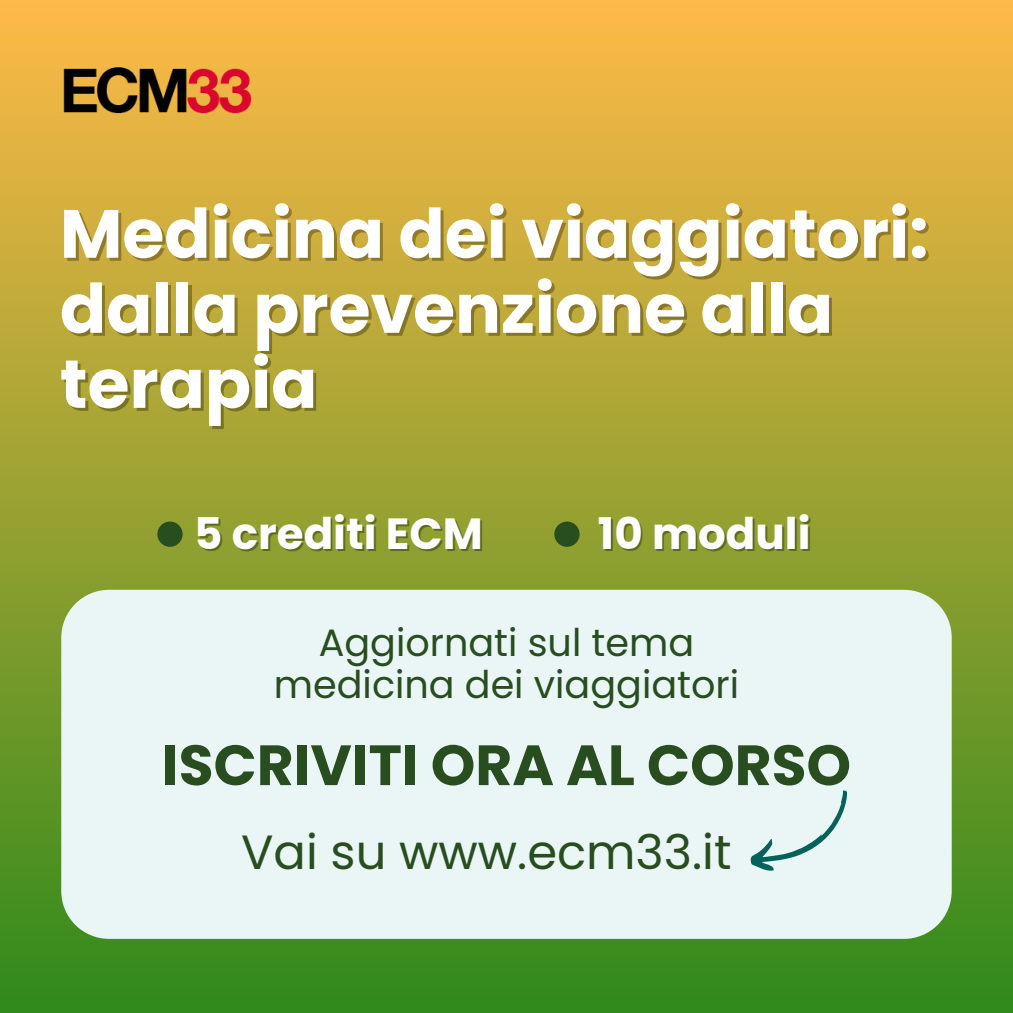
<style>
.page{position:relative;width:1013px;height:1013px;background:#fff}
.page>*{position:absolute;margin:0;border:0;box-sizing:border-box;transform-origin:0 0}
.t1{font:700 68px "Poppins";color:#fff}
.t2{font:700 56.62px "Poppins";color:#284d1e}
.t3{font:48px "Poppins";color:#284d1e}
.t4{font:700 43.62px "Poppins";color:#fff}
.t5{font:38.12px/42.2px "Poppins";color:#284d1e;text-align:center}
</style>
<div class="page">
<div style="left:0;top:0;width:1012px;height:1012px;background:linear-gradient(to bottom,#ffba48,#318a1c)"></div>
<img style="left:60px;top:61px;width:191px;height:81px">
<div style="left:61px;top:590px;width:890px;height:348px;background:#eaf6f6"></div>
<svg style="left:744px;top:788px;width:119px;height:94px"></svg>
<div style="left:157px;top:521px;width:26px;height:26px;background:#284d1e;border-radius:50%"></div>
<div style="left:554px;top:521px;width:25px;height:26px;background:#284d1e;border-radius:50%"></div>
<h3 class="t1" style="left:60px;top:186px;width:870px">Medicina dei viaggiatori:</h3>
<h3 class="t1" style="left:60px;top:261px;width:774px">dalla prevenzione alla</h3>
<p class="t1" style="left:60px;top:336px;width:259px">terapia</p>
<h4 class="t4" style="left:194px;top:503px;width:290px">5 crediti ECM</h4>
<p class="t4" style="left:598px;top:503px;width:214px">10 moduli</p>
<h1 class="t5" style="left:274px;top:621px;width:466px">Aggiornati sul tema medicina dei viaggiatori</h1>
<h2 class="t2" style="left:162px;top:725px;width:690px">ISCRIVITI ORA AL CORSO</h2>
<p class="t3" style="left:241px;top:818px;width:492px">Vai su www.ecm33.it</p>
</div>
